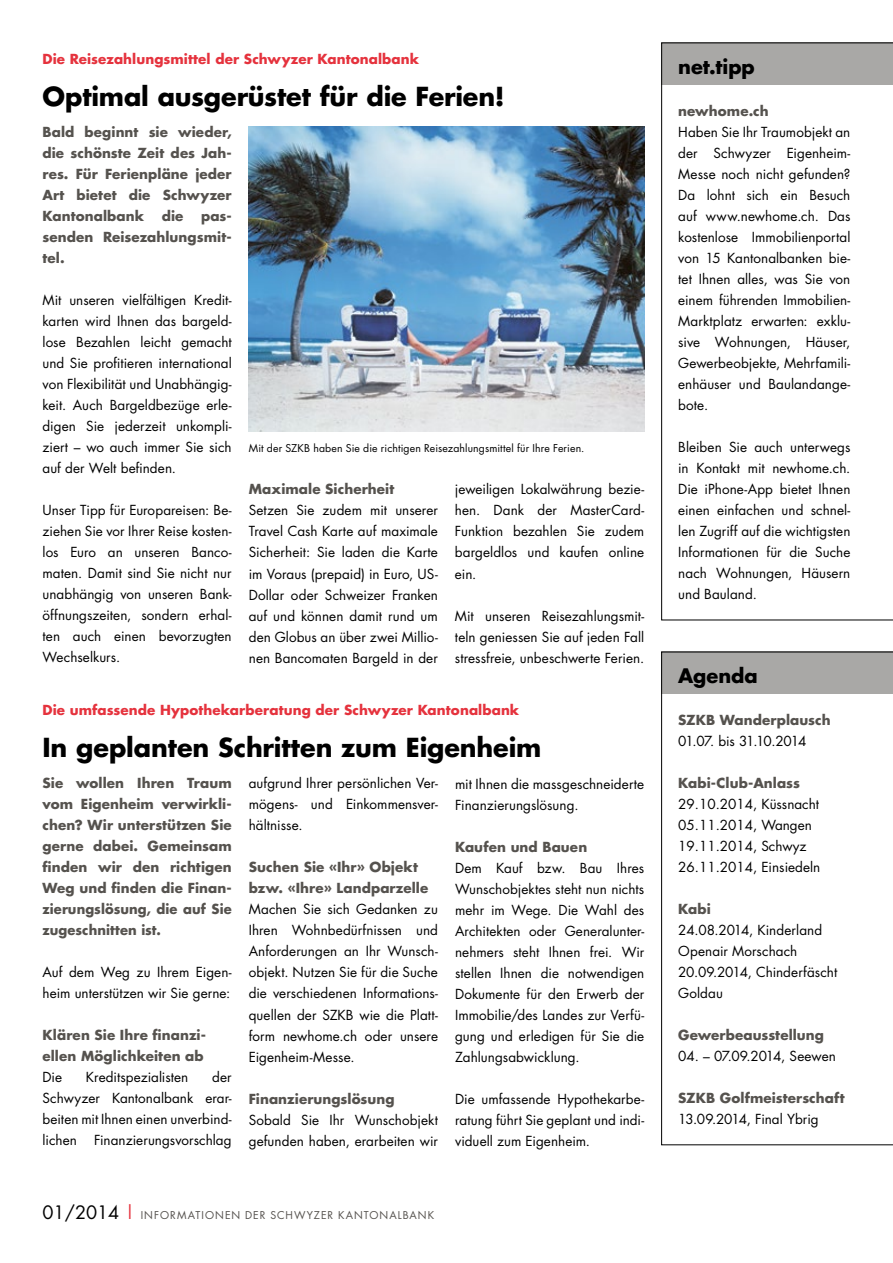
<style>
.page{position:relative;width:893px;height:1263px;background:#fff}
.page>*{position:absolute;margin:0;border:0;box-sizing:border-box;transform-origin:0 0}
.t1{font:700 25.5px "Futura";letter-spacing:-.005em;color:#000}
.t2{font:700 19.5px "Futura";letter-spacing:-.005em;color:#000}
.t3{font:13.5px/21px "Futura";letter-spacing:.005em;color:#000;text-align:justify}
.t4{font:700 13.5px/21px "Futura";letter-spacing:.005em;color:#55524e;text-align:justify}
.t5{font:700 13.5px "Futura";letter-spacing:.005em;color:#e5323d}
.t6{font:13.5px "Futura";letter-spacing:-.065em;color:#000}
.t7{font:10.5px "Futura";letter-spacing:.01em;color:#000}
.t8{font:10.5px "Futura";letter-spacing:.095em;color:#55524e}
.s1{font-size:18px;color:#000}
.s2{font-size:18px;color:#e5323d}
</style>
<div class="page">
<div style="left:661px;top:43px;width:232px;height:42px;background:#a9a8a6"></div>
<div style="left:661px;top:43px;width:232px;height:577px;border:1px solid #000"></div>
<img style="left:249px;top:127px;width:395px;height:304px">
<div style="left:661px;top:652px;width:232px;height:42px;background:#a9a8a6"></div>
<div style="left:661px;top:652px;width:232px;height:493px;border:1px solid #000"></div>
<p class="t5" style="left:43px;top:50px;width:378px">Die Reisezahlungsmittel der Schwyzer Kantonalbank</p>
<h1 class="t1" style="left:43px;top:78px;width:464px">Optimal ausgerüstet für die Ferien!</h1>
<p class="t4" style="left:43px;top:121px;width:191px">Bald beginnt sie wieder, die schönste Zeit des Jah&shy;res. Für Ferienpläne jeder Art bietet die Schwyzer Kantonalbank</p>
<p class="t4" style="left:162px;top:205px;width:23px">die</p>
<p class="t4" style="left:43px;top:205px;width:191px;text-indent:159px">pas&shy;senden Reisezahlungsmit&shy;tel.</p>
<p class="t3" style="left:43px;top:290px;width:191px">Mit unseren vielfältigen Kredit&shy;karten wird Ihnen das bargeld&shy;lose Bezahlen leicht gemacht und Sie profitieren international von Flexibilität und Unabhängig&shy;keit. Auch Bargeldbezüge erle&shy;digen Sie jederzeit unkompli&shy;ziert – wo auch immer Sie sich auf der Welt befinden.</p>
<p class="t3" style="left:43px;top:500px;width:191px">Unser Tipp für Europareisen: Be&shy;ziehen Sie vor Ihrer Reise kosten&shy;los Euro an unseren Banco&shy;maten. Damit sind Sie nicht nur unabhängig von unseren Bank&shy;öffnungszeiten, sondern erhal&shy;ten auch einen bevorzugten Wechselkurs.</p>
<p class="t7" style="left:249px;top:441px;width:337px">Mit der SZKB haben Sie die richtigen Reisezahlungsmittel für Ihre Ferien.</p>
<p class="t4" style="left:249px;top:478px;width:147px">Maximale Sicherheit</p>
<p class="t3" style="left:249px;top:500px;width:191px">Setzen Sie zudem mit unserer Travel Cash Karte auf maximale Sicherheit: Sie laden die Karte im Voraus (prepaid) in Euro, US-Dollar oder Schweizer Franken auf und können damit rund um den Globus an über zwei Millio&shy;nen Bancomaten Bargeld in der</p>
<p class="t3" style="left:455px;top:479px;width:191px">jeweiligen Lokalwährung bezie&shy;hen. Dank der MasterCard-Funktion bezahlen Sie zudem bargeldlos und kaufen online ein.</p>
<p class="t3" style="left:455px;top:605px;width:191px">Mit unseren Reisezahlungsmit&shy;teln geniessen Sie auf jeden Fall stressfreie, unbeschwerte Ferien.</p>
<p class="t5" style="left:43px;top:700px;width:478px">Die umfassende Hypothekarberatung der Schwyzer Kantonalbank</p>
<h1 class="t1" style="left:43px;top:729px;width:500px">In geplanten Schritten zum Eigenheim</h1>
<p class="t4" style="left:43px;top:772px;width:191px">Sie wollen Ihren Traum vom Eigenheim verwirkli&shy;chen? Wir unterstützen Sie gerne dabei. Gemeinsam finden wir den richtigen Weg und finden die Finan&shy;zierungslösung, die auf Sie zugeschnitten ist.</p>
<p class="t3" style="left:43px;top:962px;width:191px">Auf dem Weg zu Ihrem Eigen&shy;heim unterstützen wir Sie gerne:</p>
<p class="t4" style="left:43px;top:1024px;width:165px">Klären Sie Ihre finanzi&shy;ellen Möglichkeiten ab</p>
<p class="t3" style="left:43px;top:1067px;width:21px">Die</p>
<p class="t3" style="left:86px;top:1067px;width:104px">Kreditspezialisten</p>
<p class="t3" style="left:43px;top:1067px;width:191px;text-indent:170px">der Schwyzer Kantonalbank erar&shy;beiten mit Ihnen einen unverbind&shy;lichen</p>
<p class="t3" style="left:94px;top:1130px;width:139px">Finanzierungsvorschlag</p>
<p class="t3" style="left:249px;top:773px;width:191px">aufgrund Ihrer persönlichen Ver&shy;mögens- und Einkommensver&shy;hältnisse.</p>
<p class="t4" style="left:249px;top:856px;width:181px">Suchen Sie «Ihr» Objekt bzw. «Ihre» Landparzelle</p>
<p class="t3" style="left:249px;top:899px;width:191px">Machen Sie sich Gedanken zu Ihren Wohnbedürfnissen und Anforderungen an Ihr Wunsch&shy;objekt. Nutzen Sie für die Suche die verschiedenen Informations&shy;quellen der SZKB wie die Platt&shy;form newhome.ch oder unsere Eigenheim-Messe.</p>
<p class="t4" style="left:249px;top:1087px;width:147px">Finanzierungslösung</p>
<p class="t3" style="left:249px;top:1109px;width:191px">Sobald Sie Ihr Wunschobjekt gefunden haben, erarbeiten wir</p>
<p class="t3" style="left:455px;top:773px;width:191px">mit Ihnen die massgeschneiderte<br>Finanzierungslösung.</p>
<p class="t4" style="left:455px;top:835px;width:134px">Kaufen und Bauen</p>
<p class="t3" style="left:455px;top:857px;width:191px">Dem Kauf bzw. Bau Ihres Wunschobjektes steht nun nichts mehr im Wege. Die Wahl des Architekten oder Generalunter&shy;nehmers steht Ihnen frei. Wir stellen Ihnen die notwendigen Dokumente für den Erwerb der Immobilie/des Landes zur Verfü&shy;gung und erledigen für Sie die Zahlungsabwicklung.</p>
<p class="t3" style="left:455px;top:1088px;width:191px">Die umfassende Hypothekarbe&shy;ratung führt Sie geplant und indi&shy;viduell zum Eigenheim.</p>
<p class="t8" style="left:43px;top:1208px;width:393px"><span class="s1">01/2014</span> <span class="s2">|</span> INFORMATIONEN DER SCHWYZER KANTONALBANK</p>
<h2 class="t2" style="left:678px;top:53px;width:78px">net.tipp</h2>
<p class="t4" style="left:678px;top:100px;width:92px">newhome.ch</p>
<p class="t3" style="left:678px;top:122px;width:174px">Haben Sie Ihr Traumobjekt an der Schwyzer Eigenheim-Messe noch nicht gefunden?<br>Da lohnt sich ein Besuch auf www.newhome.ch. Das kostenlose Immobilienportal von 15 Kantonalbanken bie&shy;tet Ihnen alles, was Sie von einem führenden Immobilien-Marktplatz erwarten: exklu&shy;sive Wohnungen, Häuser, Gewerbeobjekte, Mehrfamili&shy;enhäuser und Baulandange&shy;bote.</p>
<p class="t3" style="left:678px;top:437px;width:174px">Bleiben Sie auch unterwegs in Kontakt mit newhome.ch.<br>Die iPhone-App bietet Ihnen einen einfachen und schnel&shy;len Zugriff auf die wichtigsten Informationen für die Suche nach Wohnungen, Häusern und Bauland.</p>
<h2 class="t2" style="left:678px;top:662px;width:81px">Agenda</h2>
<p class="t4" style="left:678px;top:709px;width:154px">SZKB Wanderplausch</p>
<p class="t6" style="left:678px;top:732px;width:130px">01.07. bis 31.10.2014</p>
<p class="t4" style="left:678px;top:772px;width:123px">Kabi-Club-Anlass</p>
<p class="t3" style="left:678px;top:794px;width:143px;text-align:left">29.10.2014, Küssnacht<br>05.11.2014, Wangen<br>19.11.2014, Schwyz<br>26.11.2014, Einsiedeln</p>
<p class="t4" style="left:678px;top:898px;width:34px">Kabi</p>
<p class="t3" style="left:678px;top:920px;width:160px;text-align:left">24.08.2014, Kinderland<br>Openair Morschach<br>20.09.2014, Chinderfäscht<br>Goldau</p>
<p class="t4" style="left:678px;top:1024px;width:147px">Gewerbeausstellung</p>
<p class="t3" style="left:678px;top:1046px;width:159px">04. – 07.09.2014, Seewen</p>
<p class="t4" style="left:678px;top:1087px;width:168px">SZKB Golfmeisterschaft</p>
<p class="t3" style="left:678px;top:1109px;width:142px">13.09.2014, Final Ybrig</p>
</div>
